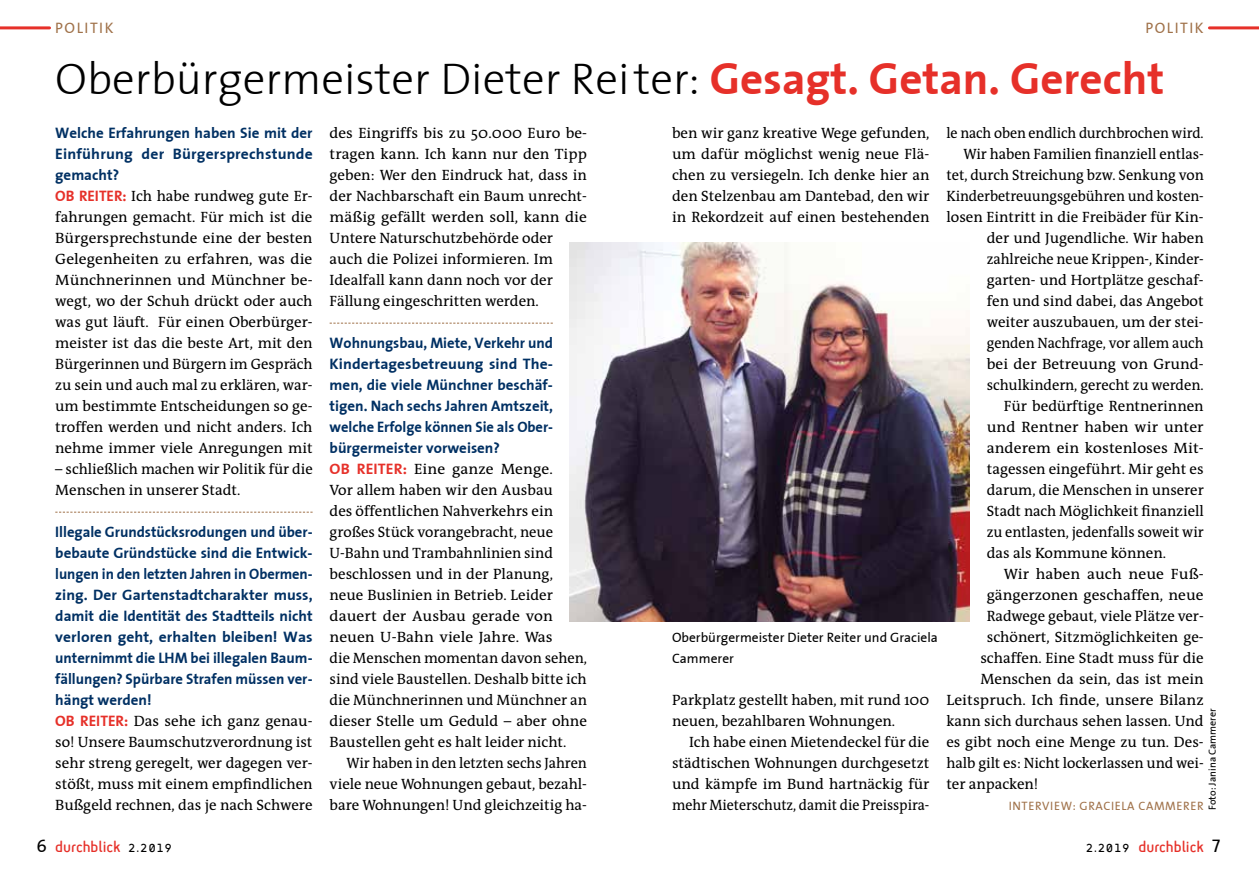
<style>
.page{position:relative;width:1259px;height:893px;background:#fff}
.page>*{position:absolute;margin:0;border:0;box-sizing:border-box;transform-origin:0 0}
.t1{font:45px "The Sans Light ZHW1 Plain";color:#000}
.t2{font:16.5px "Sci Fly Sans";color:#e63029}
.t3{font:15px/21px "The Antiqua B";color:#000;text-align:justify}
.t4{font:15px/21px "The Sans Bold ZHW1 Plain";color:#003063;text-align:justify}
.t5{font:15px/21px "The Antiqua B";color:#000;scale:1.04 1}
.t6{font:15px/21px "The Antiqua B";color:#000;text-align:justify;scale:.96 1}
.t7{font:15px "The Antiqua B";color:#000;scale:.95 1}
.t8{font:15px "The Antiqua B";color:#000;scale:.94 1}
.t9{font:15px "The Sans ZHW1 Plain";letter-spacing:.1em;color:#a0724a}
.t10{font:13.5px/21px "The Sans ZHW1 Plain";color:#000}
.t11{font:12px "The Sans ZHW1 Plain";letter-spacing:.05em;color:#a0724a}
.t12{font:10.2px "The Sans ZHW1 Plain";color:#000}
.s1{font-family:"The Sans Bold ZHW1 Plain";color:#e63029}
.s2{font-family:"The Sans ZHW1 Plain";font-size:18px;color:#000}
.s3{font-size:12px;color:#000}
</style>
<div class="page">
<hr style="left:0;top:26px;width:50px;height:3px;background:#e63029">
<hr style="left:1209px;top:26px;width:50px;height:3px;background:#e63029">
<svg style="left:55px;top:512px;width:258px;height:1px"></svg>
<svg style="left:330px;top:323px;width:223px;height:1px"></svg>
<img style="left:570px;top:243px;width:399px;height:378px">
<p class="t9" style="left:55px;top:16px;width:60px">POLITIK</p>
<p class="t9" style="left:1145px;top:16px;width:60px">POLITIK</p>
<h1 class="t1" style="left:55px;top:42px;width:1110px">Oberbürgermeister Dieter Reiter: <span class="s1">Gesagt. Getan. Gerecht</span></h1>
<p class="t3" style="left:672px;top:123px;width:259px">ben wir ganz kreative Wege gefunden, um dafür möglichst wenig neue Flä&shy;chen zu versiegeln. Ich denke hier an den Stelzenbau am Dantebad, den wir in Rekordzeit auf einen bestehenden</p>
<p class="t4" style="left:55px;top:122px;width:259px">Welche Erfahrungen haben Sie mit der Einführung der Bürgersprechstunde gemacht?</p>
<p class="t3" style="left:55px;top:186px;width:259px"><span class="s1">OB REITER:</span> Ich habe rundweg gute Er&shy;fahrungen gemacht. Für mich ist die Bürgersprechstunde eine der besten Gelegenheiten zu erfahren, was die Münchnerinnen und Münchner be&shy;wegt, wo der Schuh drückt oder auch was gut läuft. Für einen Oberbürger&shy;meister ist das die beste Art, mit den Bürgerinnen und Bürgern im Gespräch zu sein und auch mal zu erklären, war&shy;um bestimmte Entscheidungen so ge&shy;troffen werden und nicht anders. Ich nehme immer viele Anregungen mit</p>
<p class="t3" style="left:55px;top:459px;width:259px">– schließlich machen wir Politik für die<br>Menschen in unserer Stadt.</p>
<p class="t4" style="left:55px;top:521px;width:259px">Illegale Grundstücksrodungen und über&shy;bebaute Gründstücke sind die Entwick&shy;lungen in den letzten Jahren in Obermen&shy;zing. Der Gartenstadtcharakter muss, damit die Identität des Stadtteils nicht verloren geht, erhalten bleiben! Was unternimmt die LHM bei illegalen Baum&shy;fällungen? Spürbare Strafen müssen ver&shy;hängt werden!</p>
<p class="t3" style="left:55px;top:711px;width:259px"><span class="s1">OB REITER:</span> Das sehe ich ganz genau&shy;so! Unsere Baumschutzverordnung ist sehr streng geregelt, wer dagegen ver&shy;stößt, muss mit einem empfindlichen Bußgeld rechnen, das je nach Schwere</p>
<p class="t3" style="left:330px;top:123px;width:259px;text-align:left">des Eingriffs bis zu 50.000 Euro be&shy;tragen kann. Ich kann nur den Tipp geben: Wer den Eindruck hat, dass in der Nachbarschaft ein Baum unrecht&shy;mäßig gefällt werden soll, kann die Untere Naturschutzbehörde oder auch die Polizei informieren. Im Idealfall kann dann noch vor der Fällung eingeschritten werden.</p>
<p class="t4" style="left:330px;top:332px;width:225px">Wohnungsbau, Miete, Verkehr und Kindertagesbetreuung sind The&shy;men, die viele Münchner beschäf&shy;tigen. Nach sechs Jahren Amtszeit, welche Erfolge können Sie als Ober&shy;bürgermeister vorweisen?</p>
<p class="t5" style="left:330px;top:459px;width:249px"><span class="s1">OB REITER:</span> Eine ganze Menge.<br>Vor allem haben wir den Ausbau<br>des öffentlichen Nahverkehrs ein großes Stück vorangebracht, neue U-Bahn und Trambahnlinien sind beschlossen und in der Planung, neue Buslinien in Betrieb. Leider dauert der Ausbau gerade von neuen U-Bahn viele Jahre. Was<br>die Menschen momentan davon sehen, sind viele Baustellen. Deshalb bitte ich die Münchnerinnen und Münchner an dieser Stelle um Geduld – aber ohne Baustellen geht es halt leider nicht.</p>
<p class="t6" style="left:330px;top:753px;width:269px;text-indent:17px">Wir haben in den letzten sechs Jahren viele neue Wohnungen gebaut, bezahl&shy;bare Wohnungen! Und gleichzeitig ha-</p>
<p class="t8" style="left:946px;top:125px;width:275px">le nach oben endlich durchbrochen wird.</p>
<p class="t3" style="left:963px;top:144px;width:242px">Wir haben Familien finanziell entlas-</p>
<p class="t3" style="left:946px;top:165px;width:259px">tet, durch Streichung bzw. Senkung von</p>
<p class="t7" style="left:946px;top:188px;width:272px">Kinderbetreuungsgebühren und kosten-</p>
<p class="t3" style="left:946px;top:207px;width:259px">losen Eintritt in die Freibäder für Kin-</p>
<p class="t3" style="left:986px;top:228px;width:218px">der und Jugendliche. Wir haben</p>
<p class="t6" style="left:986px;top:249px;width:227px">zahlreiche neue Krippen-, Kinder-</p>
<p class="t3" style="left:986px;top:270px;width:218px">garten- und Hortplätze geschaf-</p>
<p class="t3" style="left:986px;top:291px;width:218px">fen und sind dabei, das Angebot</p>
<p class="t3" style="left:986px;top:312px;width:218px">weiter auszubauen, um der stei-</p>
<p class="t7" style="left:986px;top:335px;width:230px">genden Nachfrage, vor allem auch</p>
<p class="t3" style="left:986px;top:354px;width:218px">bei der Betreuung von Grund-</p>
<p class="t3" style="left:986px;top:375px;width:218px">schulkindern, gerecht zu werden.</p>
<p class="t3" style="left:1003px;top:396px;width:201px">Für bedürftige Rentnerinnen</p>
<p class="t5" style="left:986px;top:417px;width:210px">und Rentner haben wir unter</p>
<p class="t5" style="left:986px;top:438px;width:210px">anderem ein kostenloses Mit-</p>
<p class="t3" style="left:986px;top:459px;width:218px">tagessen eingeführt. Mir geht es</p>
<p class="t3" style="left:986px;top:480px;width:218px">darum, die Menschen in unserer</p>
<p class="t3" style="left:986px;top:501px;width:218px">Stadt nach Möglichkeit finanziell</p>
<p class="t6" style="left:986px;top:522px;width:227px">zu entlasten, jedenfalls soweit wir</p>
<p class="t3" style="left:986px;top:543px;width:181px">das als Kommune können.</p>
<p class="t5" style="left:1003px;top:564px;width:194px">Wir haben auch neue Fuß-</p>
<p class="t3" style="left:986px;top:585px;width:218px">gängerzonen geschaffen, neue</p>
<p class="t3" style="left:986px;top:606px;width:218px">Radwege gebaut, viele Plätze ver-</p>
<p class="t3" style="left:986px;top:627px;width:218px">schönert, Sitzmöglichkeiten ge-</p>
<p class="t3" style="left:980px;top:648px;width:225px">schaffen. Eine Stadt muss für die</p>
<p class="t3" style="left:980px;top:669px;width:225px">Menschen da sein, das ist mein</p>
<p class="t5" style="left:946px;top:690px;width:249px">Leitspruch. Ich finde, unsere Bilanz</p>
<p class="t3" style="left:946px;top:711px;width:259px">kann sich durchaus sehen lassen. Und</p>
<p class="t3" style="left:946px;top:732px;width:259px">es gibt noch eine Menge zu tun. Des-</p>
<p class="t3" style="left:946px;top:753px;width:259px">halb gilt es: Nicht lockerlassen und wei-</p>
<p class="t3" style="left:946px;top:774px;width:93px">ter anpacken!</p>
<p class="t11" style="left:1008px;top:796px;width:196px">INTERVIEW: GRACIELA CAMMERER</p>
<p class="t10" style="left:672px;top:627px;width:267px">Oberbürgermeister Dieter Reiter und Graciela<br>Cammerer</p>
<p class="t3" style="left:672px;top:690px;width:259px">Parkplatz gestellt haben, mit rund 100 neuen, bezahlbaren Wohnungen.</p>
<p class="t3" style="left:672px;top:732px;width:259px;text-indent:17px">Ich habe einen Mietendeckel für die städtischen Wohnungen durchgesetzt und kämpfe im Bund hartnäckig für mehr Mieterschutz, damit die Preisspira-</p>
<p class="t12" style="left:1203px;top:810px;width:103px;rotate:-90deg">Foto: Janina Cammerer</p>
<p class="t2" style="left:36px;top:837px;width:137px"><span class="s2">6</span> durchblick <span class="s3">2.2019</span></p>
<p class="t2" style="left:1086px;top:837px;width:136px"><span class="s3">2.2019</span> durchblick <span class="s2">7</span></p>
</div>
